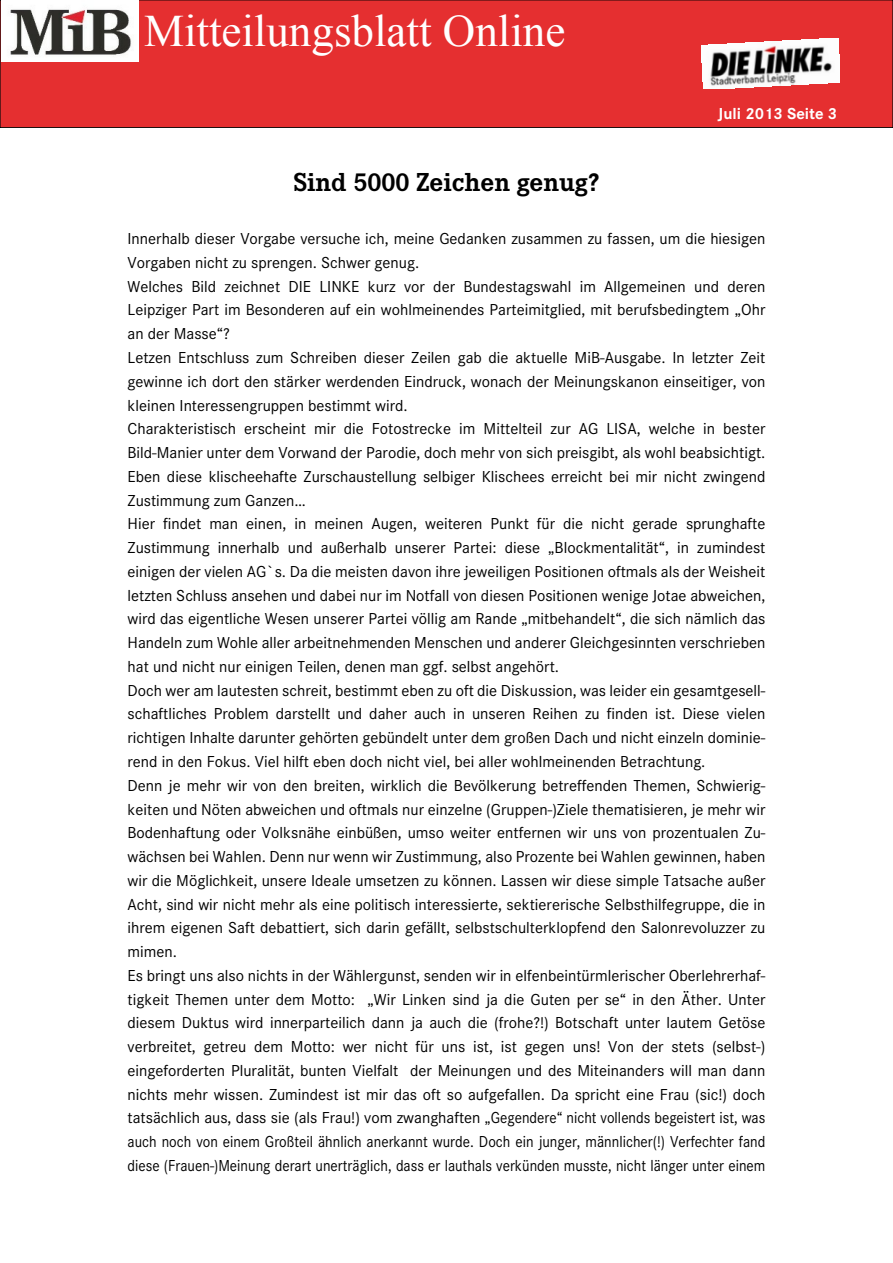
<style>
.page{position:relative;width:893px;height:1263px;background:#fff}
.page>*{position:absolute;margin:0;border:0;box-sizing:border-box;transform-origin:0 0}
.t1{font:45px "Times New Roman";color:#fff}
.t2{font:700 27px "Corporate E";color:#000}
.t3{font:16.5px/23.7px "Corporate S";color:#000}
.t4{font:700 16.5px "Corporate S";color:#fff}
</style>
<div class="page">
<div style="left:0;top:0;width:893px;height:128px;background:#e52f30;border:1px solid #000"></div>
<img style="left:1px;top:0;width:138px;height:61px">
<img style="left:702px;top:39px;width:138px;height:50px">
<h1 class="t1" style="left:144px;top:15px;width:423px">Mitteilungsblatt Online</h1>
<p class="t4" style="left:718px;top:104px;width:121px">Juli 2013 Seite 3</p>
<h2 class="t2" style="left:294px;top:166px;width:307px">Sind 5000 Zeichen genug?</h2>
<p class="t3" style="left:128px;top:227px;width:639px">Innerhalb dieser Vorgabe versuche ich, meine Gedanken zusammen zu fassen, um die hiesigen Vorgaben nicht zu sprengen. Schwer genug.<br>Welches Bild zeichnet DIE LINKE kurz vor der Bundestagswahl im Allgemeinen und deren Leipziger Part im Besonderen auf ein wohlmeinendes Parteimitglied, mit berufsbedingtem „Ohr an der Masse“?<br>Letzen Entschluss zum Schreiben dieser Zeilen gab die aktuelle MiB-Ausgabe. In letzter Zeit gewinne ich dort den stärker werdenden Eindruck, wonach der Meinungskanon einseitiger, von kleinen Interessengruppen bestimmt wird.<br>Charakteristisch erscheint mir die Fotostrecke im Mittelteil zur AG LISA, welche in bester Bild-Manier unter dem Vorwand der Parodie, doch mehr von sich preisgibt, als wohl beabsichtigt.<br>Eben diese klischeehafte Zurschaustellung selbiger Klischees erreicht bei mir nicht zwingend Zustimmung zum Ganzen…<br>Hier findet man einen, in meinen Augen, weiteren Punkt für die nicht gerade sprunghafte Zustimmung innerhalb und außerhalb unserer Partei: diese „Blockmentalität“, in zumindest einigen der vielen AG`s. Da die meisten davon ihre jeweiligen Positionen oftmals als der Weisheit letzten Schluss ansehen und dabei nur im Notfall von diesen Positionen wenige Jotae abweichen, wird das eigentliche Wesen unserer Partei völlig am Rande „mitbehandelt“, die sich nämlich das Handeln zum Wohle aller arbeitnehmenden Menschen und anderer Gleichgesinnten verschrieben hat und nicht nur einigen Teilen, denen man ggf. selbst angehört.<br>Doch wer am lautesten schreit, bestimmt eben zu oft die Diskussion, was leider ein gesamtgesell&shy;schaftliches Problem darstellt und daher auch in unseren Reihen zu finden ist. Diese vielen richtigen Inhalte darunter gehörten gebündelt unter dem großen Dach und nicht einzeln dominie&shy;rend in den Fokus. Viel hilft eben doch nicht viel, bei aller wohlmeinenden Betrachtung.<br>Denn je mehr wir von den breiten, wirklich die Bevölkerung betreffenden Themen, Schwierig&shy;keiten und Nöten abweichen und oftmals nur einzelne (Gruppen-)Ziele thematisieren, je mehr wir Bodenhaftung oder Volksnähe einbüßen, umso weiter entfernen wir uns von prozentualen Zu&shy;wächsen bei Wahlen. Denn nur wenn wir Zustimmung, also Prozente bei Wahlen gewinnen, haben wir die Möglichkeit, unsere Ideale umsetzen zu können. Lassen wir diese simple Tatsache außer Acht, sind wir nicht mehr als eine politisch interessierte, sektiererische Selbsthilfegruppe, die in ihrem eigenen Saft debattiert, sich darin gefällt, selbstschulterklopfend den Salonrevoluzzer zu mimen.<br>Es bringt uns also nichts in der Wählergunst, senden wir in elfenbeintürmlerischer Oberlehrerhaf&shy;tigkeit Themen unter dem Motto: „Wir Linken sind ja die Guten per se“ in den Äther. Unter diesem Duktus wird innerparteilich dann ja auch die (frohe?!) Botschaft unter lautem Getöse verbreitet, getreu dem Motto: wer nicht für uns ist, ist gegen uns! Von der stets (selbst-) eingeforderten Pluralität, bunten Vielfalt der Meinungen und des Miteinanders will man dann nichts mehr wissen. Zumindest ist mir das oft so aufgefallen. Da spricht eine Frau (sic!) doch tatsächlich aus, dass sie (als Frau!) vom zwanghaften „Gegendere“ nicht vollends begeistert ist, was auch noch von einem Großteil ähnlich anerkannt wurde. Doch ein junger, männlicher(!) Verfechter fand diese (Frauen-)Meinung derart unerträglich, dass er lauthals verkünden musste, nicht länger unter einem</p>
</div>
